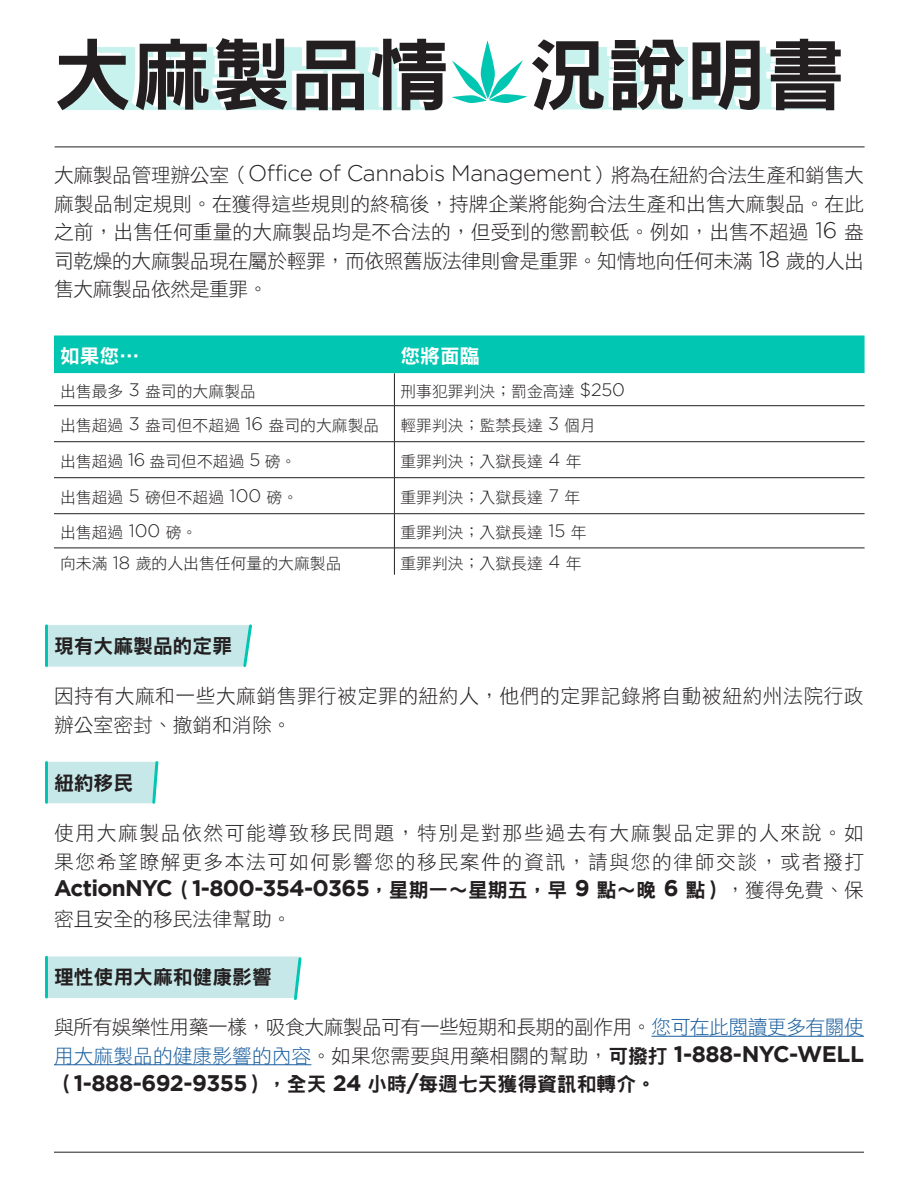
<style>
.page{position:relative;width:918px;height:1188px;background:#fff}
.page>*{position:absolute;margin:0;border:0;box-sizing:border-box;transform-origin:0 0}
.t1{font:79.2px "DF Hei Std W9";color:#231f20}
.t2{font:300 22.5px "Gotham";letter-spacing:-.02em;color:#231f20}
.t3{font:700 22.5px "Gotham";letter-spacing:-.03em;color:#231f20}
.t4{font:19.8px/28.5px "DF Hei Std W3";letter-spacing:.025em;color:#231f20;text-align:justify}
.t5{font:19.8px/28.5px "DF Hei Std W3";letter-spacing:.08em;color:#231f20}
.t6{font:19.8px "DF Hei Std W9";color:#231f20}
.t7{font:19.8px "DF Hei Std W3";color:#231f20}
.t8{font:19.8px "DF Hei Std W9";color:#fff}
.t9{font:15.9px "DF Hei Std W3";color:#231f20}
.s1{font-family:"DF Hei Std W3";font-weight:400;font-size:19.8px}
.s2{font-family:"Gotham";font-weight:300;font-size:22.5px}
.s3{font-family:"Gotham";font-weight:300;font-size:18px}
.s4{font-family:"Noto Sans CJ Ktc";font-weight:300}
.s5{font-family:"DF Hei Std W9";font-weight:400;font-size:19.8px}
.s6{color:#175d9e}
.s7{font-family:"DF Hei Std W9"}
.s8{font-family:"Gotham";font-weight:700;font-size:22.5px}
</style>
<div class="page">
<svg style="left:45px;top:761px;width:114px;height:43px;background:#bfe7e7"></svg>
<hr style="left:45px;top:626px;width:3px;height:40px;background:#01c6b2">
<svg style="left:46px;top:624px;width:206px;height:44px;background:#c5e8e9"></svg>
<svg style="left:555px;top:47px;width:275px;height:63px;background:#cbf3ef"></svg>
<svg style="left:64px;top:47px;width:374px;height:63px;background:#cbf3ef"></svg>
<svg style="left:452px;top:40px;width:75px;height:63px"></svg>
<svg style="left:45px;top:955px;width:257px;height:45px;background:#c7e9e9"></svg>
<hr style="left:55px;top:147px;width:810px;height:1px;background:#231f20">
<hr style="left:651px;top:1036px;width:213px;height:1px;background:#175d9e">
<hr style="left:54px;top:1064px;width:257px;height:1px;background:#175d9e">
<div style="left:54px;top:335px;width:811px;height:38px;background:#01c6b2"></div>
<svg style="left:54px;top:373px;width:811px;height:202px"></svg>
<hr style="left:394px;top:405px;width:471px;height:1px;background:#231f20">
<hr style="left:394px;top:441px;width:471px;height:1px;background:#231f20">
<hr style="left:394px;top:477px;width:471px;height:1px;background:#231f20">
<hr style="left:394px;top:513px;width:471px;height:1px;background:#231f20">
<hr style="left:394px;top:548px;width:471px;height:1px;background:#231f20">
<hr style="left:394px;top:373px;width:1px;height:33px;background:#231f20">
<hr style="left:54px;top:405px;width:340px;height:1px;background:#231f20">
<hr style="left:394px;top:406px;width:1px;height:36px;background:#231f20">
<hr style="left:394px;top:514px;width:1px;height:34px;background:#231f20">
<svg style="left:394px;top:548px;width:1px;height:27px"></svg>
<hr style="left:54px;top:548px;width:340px;height:1px;background:#231f20">
<hr style="left:54px;top:441px;width:340px;height:1px;background:#231f20">
<hr style="left:394px;top:442px;width:1px;height:36px;background:#231f20">
<hr style="left:394px;top:478px;width:1px;height:36px;background:#231f20">
<hr style="left:54px;top:477px;width:340px;height:1px;background:#231f20">
<hr style="left:54px;top:513px;width:340px;height:1px;background:#231f20">
<hr style="left:54px;top:1152px;width:810px;height:1px;background:#231f20">
<p class="t1" style="left:53px;top:32px;width:793px">大麻製品情 況說明書</p>
<p class="t2" style="left:54px;top:161px;width:811px"><span class="s1">大麻製品管理辦公室（</span>Office of Cannabis Management<span class="s1">）將為在紐約合法生產和銷售大</span></p>
<p class="t4" style="left:54px;top:189px;width:812px">麻製品制定規則。在獲得這些規則的終稿後，持牌企業將能夠合法生產和出售大麻製品。在此之前，出售任何重量的大麻製品均是不合法的，但受到的懲罰較低。例如，出售不超過 <span class="s2">16</span> 盎司乾燥的大麻製品現在屬於輕罪，而依照舊版法律則會是重罪。知情地向任何未滿 <span class="s2">18</span> 歲的人出售大麻製品依然是重罪。</p>
<p class="t8" style="left:60px;top:345px;width:81px">如果您…</p>
<p class="t8" style="left:400px;top:345px;width:81px">您將面臨</p>
<p class="t9" style="left:60px;top:383px;width:198px">出售最多 <span class="s3">3</span> 盎司的大麻製品</p>
<p class="t9" style="left:400px;top:383px;width:226px">刑事犯罪判決；罰金高達 <span class="s3">$250</span></p>
<p class="t9" style="left:60px;top:417px;width:321px">出售超過 <span class="s3">3</span> 盎司但不超過 <span class="s3">16</span> 盎司的大麻製品</p>
<p class="t9" style="left:400px;top:417px;width:197px">輕罪判決；監禁長達 <span class="s3">3</span> 個月</p>
<p class="t9" style="left:60px;top:453px;width:238px">出售超過 <span class="s3">16</span> 盎司但不超過 <span class="s3">5</span> 磅。</p>
<p class="t9" style="left:400px;top:453px;width:183px">重罪判決；入獄長達 <span class="s3">4</span> 年</p>
<p class="t9" style="left:60px;top:489px;width:240px">出售超過 <span class="s3">5</span> 磅但不超過 <span class="s3">100</span> 磅。</p>
<p class="t9" style="left:400px;top:489px;width:181px">重罪判決；入獄長達 <span class="s3">7</span> 年</p>
<p class="t9" style="left:60px;top:524px;width:139px">出售超過 <span class="s3">100</span> 磅。</p>
<p class="t9" style="left:400px;top:524px;width:188px">重罪判決；入獄長達 <span class="s3">15</span> 年</p>
<p class="t9" style="left:60px;top:554px;width:283px">向未滿 <span class="s3">18</span> 歲的人出售任何量的大麻製品</p>
<p class="t9" style="left:400px;top:554px;width:183px">重罪判決；入獄長達 <span class="s3">4</span> 年</p>
<p class="t6" style="left:54px;top:635px;width:180px">現有大麻製品的定罪</p>
<p class="t4" style="left:54px;top:681px;width:811px">因持有大麻和一些大麻銷售罪行被定罪的紐約人，他們的定罪記錄將自動被紐約州法院行政辦公室密封、撤銷和消除。</p>
<p class="t6" style="left:54px;top:772px;width:81px">紐約移民</p>
<p class="t5" style="left:54px;top:819px;width:812px">使用大麻製品依然可能導致移民問題，特別是對那些過去有大麻製品定罪的人來<span class="s4">說</span>。如果您希望瞭解更多本法可如何影響您的移民案件的資訊，請與您的律師交談，或者撥打</p>
<p class="t3" style="left:54px;top:875px;width:811px">ActionNYC<span class="s5">（</span>1-800-354-0365<span class="s5">，星期一～星期五，早</span> 9 <span class="s5">點～晚</span> 6 <span class="s5">點）</span><span class="s1">，獲得免費、保</span></p>
<p class="t7" style="left:54px;top:908px;width:239px">密且安全的移民法律幫助。</p>
<p class="t6" style="left:54px;top:966px;width:219px">理性使用大麻和健康影響</p>
<p class="t4" style="left:54px;top:1013px;width:811px">與所有娛樂性用藥一樣，吸食大麻製品可有一些短期和長期的副作用。<span class="s6">您可在此閱讀更多有關使用大麻製品的健康影響的內容</span>。如果您需要與用藥相關的幫助，<span class="s7">可撥打</span> <span class="s8">1-888-NYC-WELL</span><span class="s7">（</span><span class="s8">1-888-692-9355</span><span class="s7">），全天</span> <span class="s8">24</span> <span class="s7">小時</span><span class="s8">/</span><span class="s7">每週七天獲得資訊和轉介。</span></p>
</div>
